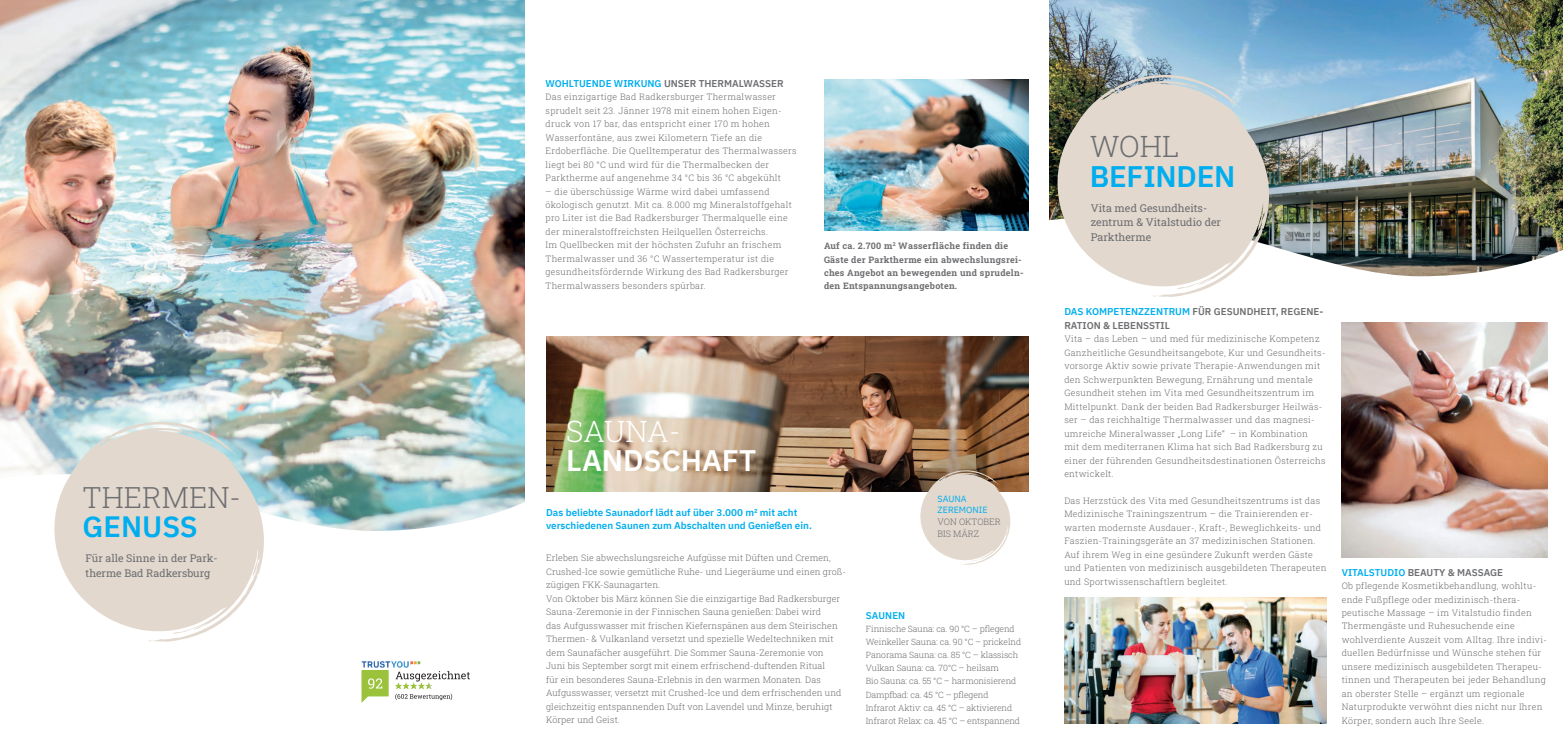
<style>
.page{position:relative;width:1563px;height:745px;background:#fff}
.page>*{position:absolute;margin:0;border:0;box-sizing:border-box;transform-origin:0 0}
.t1{font:600 29.62px "IBM Plex Sans";color:#fff}
.t2{font:600 29.62px "IBM Plex Sans";letter-spacing:-.01em;color:#00aeef}
.t3{font:300 29.62px "Roboto Slab";letter-spacing:-.01em;color:#fff}
.t4{font:300 29.62px "Roboto Slab";color:#6d6e71}
.t5{font:300 29.25px "Roboto Slab";color:#6d6e71}
.t6{font:600 29.25px "IBM Plex Sans";color:#00aeef}
.t7{font:10.75px/14.4px "Roboto Slab";color:#6d6e71}
.t8{font:10.62px/14.2px "Roboto Slab";color:#6d6e71}
.t9{font:600 9.88px/13.5px "IBM Plex Sans";color:#6d6e71}
.t10{font:600 9.88px/13.5px "IBM Plex Sans";color:#00aeef}
.t11{font:600 9.75px "IBM Plex Sans";letter-spacing:.01em;color:#00aeef}
.t12{font:300 9px/13.5px "Roboto Slab";letter-spacing:.03em;color:#6d6e71}
.t13{font:300 9px/13.5px "Roboto Slab";letter-spacing:.01em;color:#6d6e71}
.t14{font:700 9px/13.5px "Roboto Slab";letter-spacing:.03em;color:#6d6e71}
.t15{font:300 9px/11.6px "Roboto Slab";color:#6d6e71}
.t16{font:9px/11.6px "IBM Plex Sans";color:#00aeef}
.t17{font:300 8.75px/13px "Roboto Slab";letter-spacing:-.01em;color:#6d6e71}
.s1{color:#00aeef}
</style>
<div class="page">
<img style="left:824px;top:80px;width:204px;height:151px">
<img style="left:546px;top:336px;width:482px;height:155px">
<svg style="left:920px;top:470px;width:90px;height:94px;background:#d9cec3"></svg>
<img style="left:1049px;top:0;width:514px;height:216px">
<img style="left:1049px;top:216px;width:514px;height:120px">
<img style="left:1341px;top:323px;width:206px;height:233px">
<svg style="left:1057px;top:75px;width:212px;height:222px;background:#d6d2ca"></svg>
<img style="left:1064px;top:597px;width:262px;height:126px">
<img style="left:0;top:0;width:524px;height:474px">
<img style="left:35px;top:474px;width:490px;height:57px">
<svg style="left:54px;top:421px;width:210px;height:220px"></svg>
<img style="left:361px;top:661px;width:60px;height:7px">
<svg style="left:361px;top:670px;width:28px;height:32px"></svg>
<svg style="left:395px;top:671px;width:75px;height:28px"></svg>
<h2 class="t5" style="left:83px;top:485px;width:160px">THERMEN-</h2>
<h2 class="t6" style="left:83px;top:510px;width:117px">GENUSS</h2>
<p class="t8" style="left:85px;top:552px;width:134px">Für alle Sinne in der Park&shy;therme Bad Radkersburg</p>
<p class="t9" style="left:545px;top:76px;width:240px"><span class="s1">WOHLTUENDE WIRKUNG</span> UNSER THERMALWASSER</p>
<p class="t12" style="left:545px;top:91px;width:252px">Das einzigartige Bad Radkersburger Thermalwasser sprudelt seit 23. Jänner 1978 mit einem hohen Eigen&shy;druck von 17 bar, das entspricht einer 170 m hohen Wasserfontäne, aus zwei Kilometern Tiefe an die Erdoberfläche. Die Quelltemperatur des Thermalwassers liegt bei 80 °C und wird für die Thermalbecken der Parktherme auf angenehme 34 °C bis 36 °C abgekühlt</p>
<p class="t12" style="left:545px;top:185px;width:248px">– die überschüssige Wärme wird dabei umfassend ökologisch genutzt. Mit ca. 8.000 mg Mineralstoffgehalt pro Liter ist die Bad Radkersburger Thermalquelle eine der mineralstoffreichsten Heilquellen Österreichs.<br>Im Quellbecken mit der höchsten Zufuhr an frischem Thermalwasser und 36 °C Wassertemperatur ist die gesundheitsfördernde Wirkung des Bad Radkersburger Thermalwassers besonders spürbar.</p>
<p class="t14" style="left:824px;top:240px;width:201px">Auf ca. 2.700 m<sup>2</sup> Wasserfläche finden die Gäste der Parktherme ein abwechslungsrei&shy;ches Angebot an bewegenden und sprudeln&shy;den Entspannungsangeboten.</p>
<h1 class="t3" style="left:566px;top:418px;width:116px">SAUNA-</h1>
<h1 class="t1" style="left:566px;top:444px;width:192px">LANDSCHAFT</h1>
<p class="t10" style="left:546px;top:505px;width:267px">Das beliebte Saunadorf lädt auf über 3.000 m² mit acht verschiedenen Saunen zum Abschalten und Genießen ein.</p>
<p class="t13" style="left:546px;top:551px;width:301px">Erleben Sie abwechslungsreiche Aufgüsse mit Düften und Cremen, Crushed-Ice sowie gemütliche Ruhe- und Liegeräume und einen groß&shy;zügigen FKK-Saunagarten.<br>Von Oktober bis März können Sie die einzigartige Bad Radkersburger Sauna-Zeremonie in der Finnischen Sauna genießen: Dabei wird<br>das Aufgusswasser mit frischen Kiefernspänen aus dem Steirischen Thermen- &amp; Vulkanland versetzt und spezielle Wedeltechniken mit dem Saunafächer ausgeführt. Die Sommer Sauna-Zeremonie von<br>Juni bis September sorgt mit einem erfrischend-duftenden Ritual<br>für ein besonderes Sauna-Erlebnis in den warmen Monaten. Das Aufgusswasser, versetzt mit Crushed-Ice und dem erfrischenden und gleichzeitig entspannenden Duft von Lavendel und Minze, beruhigt Körper und Geist.</p>
<p class="t16" style="left:937px;top:492px;width:52px">SAUNA<br>ZEREMONIE</p>
<p class="t15" style="left:937px;top:516px;width:65px">VON OKTOBER<br>BIS MÄRZ</p>
<p class="t11" style="left:866px;top:609px;width:41px">SAUNEN</p>
<p class="t17" style="left:866px;top:622px;width:157px">Finnische Sauna: ca. 90 °C – pflegend Weinkeller Sauna: ca. 90 °C – prickelnd Panorama Sauna: ca. 85 °C – klassisch Vulkan Sauna: ca. 70°C – heilsam<br>Bio Sauna: ca. 55 °C – harmonisierend Dampfbad: ca. 45 °C – pflegend<br>Infrarot Aktiv: ca. 45 °C – aktivierend Infrarot Relax: ca. 45 °C – entspannend</p>
<h1 class="t4" style="left:1090px;top:134px;width:91px">WOHL</h1>
<h1 class="t2" style="left:1090px;top:160px;width:147px">BEFINDEN</h1>
<p class="t7" style="left:1091px;top:201px;width:132px">Vita med Gesundheits&shy;zentrum &amp; Vitalstudio der<br>Parktherme</p>
<p class="t9" style="left:1064px;top:305px;width:260px"><span class="s1">DAS KOMPETENZZENTRUM</span> FÜR GESUNDHEIT, REGENE-<br>RATION &amp; LEBENSSTIL</p>
<p class="t12" style="left:1064px;top:333px;width:263px">Vita – das Leben – und med für medizinische Kompetenz Ganzheitliche Gesundheitsangebote, Kur und Gesundheits&shy;vorsorge Aktiv sowie private Therapie-Anwendungen mit den Schwerpunkten Bewegung, Ernährung und mentale Gesundheit stehen im Vita med Gesundheitszentrum im Mittelpunkt. Dank der beiden Bad Radkersburger Heilwäs&shy;ser – das reichhaltige Thermalwasser und das magnesi&shy;umreiche Mineralwasser „Long Life“ – in Kombination<br>mit dem mediterranen Klima hat sich Bad Radkersburg zu einer der führenden Gesundheitsdestinationen Österreichs entwickelt.</p>
<p class="t12" style="left:1064px;top:494px;width:264px">Das Herzstück des Vita med Gesundheitszentrums ist das Medizinische Trainingszentrum – die Trainierenden er&shy;warten modernste Ausdauer-, Kraft-, Beweglichkeits- und Faszien-Trainingsgeräte an 37 medizinischen Stationen.<br>Auf ihrem Weg in eine gesündere Zukunft werden Gäste und Patienten von medizinisch ausgebildeten Therapeuten und Sportwissenschaftlern begleitet.</p>
<p class="t9" style="left:1341px;top:565px;width:163px"><span class="s1">VITALSTUDIO</span> BEAUTY &amp; MASSAGE</p>
<p class="t12" style="left:1341px;top:579px;width:207px">Ob pflegende Kosmetikbehandlung, wohltu&shy;ende Fußpflege oder medizinisch-thera&shy;peutische Massage – im Vitalstudio finden Thermengäste und Ruhesuchende eine wohlverdiente Auszeit vom Alltag. Ihre indivi&shy;duellen Bedürfnisse und Wünsche stehen für unsere medizinisch ausgebildeten Therapeu&shy;tinnen und Therapeuten bei jeder Behandlung an oberster Stelle – ergänzt um regionale Naturprodukte verwöhnt dies nicht nur Ihren Körper, sondern auch Ihre Seele.</p>
</div>
